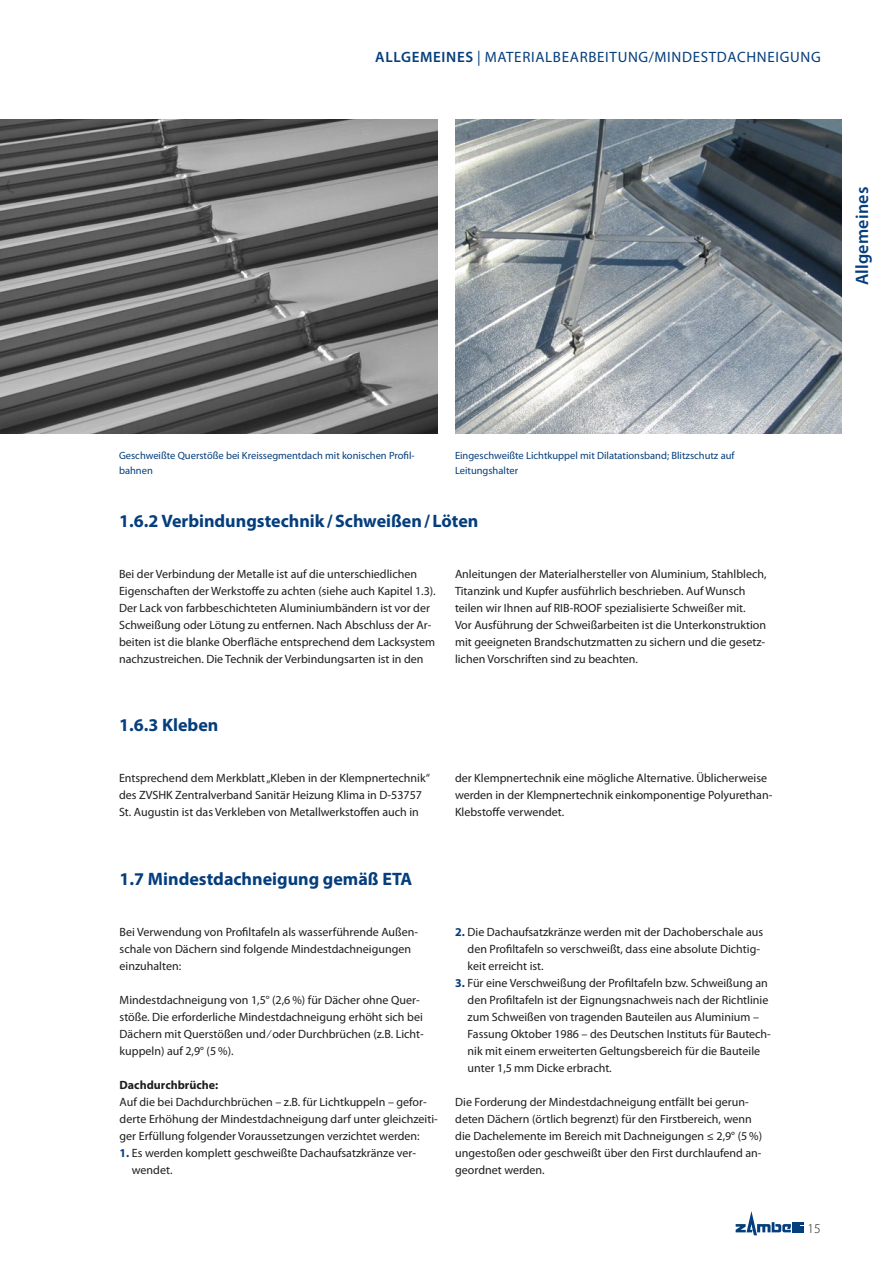
<style>
.page{position:relative;width:893px;height:1263px;background:#fff}
.page>*{position:absolute;margin:0;border:0;box-sizing:border-box;transform-origin:0 0}
.t1{font:700 18px "Myriad Pro";color:#053e7c}
.t2{font:600 18px "Myriad Pro";letter-spacing:.01em;color:#053e7c}
.t3{font:15px "Myriad Pro";letter-spacing:.045em;color:#053e7c}
.t4{font:300 13.5px "Myriad Pro";color:#1d1d1b}
.t5{font:12px/17px "Myriad Pro";color:#1d1d1b}
.t6{font:700 12px "Myriad Pro";color:#1d1d1b}
.t7{font:10.5px/15px "Myriad Pro";color:#053e7c}
.s1{font-weight:600}
.s2{font-weight:700;color:#053e7c}
</style>
<div class="page">
<svg style="left:736px;top:1211px;width:68px;height:24px"></svg>
<img style="left:0;top:119px;width:438px;height:315px">
<img style="left:455px;top:119px;width:387px;height:315px">
<p class="t3" style="left:375px;top:48px;width:447px"><span class="s1">ALLGEMEINES</span> | MATERIALBEARBEITUNG/MINDESTDACHNEIGUNG</p>
<h1 class="t2" style="left:851px;top:285px;width:100px;rotate:-90deg">Allgemeines</h1>
<p class="t7" style="left:119px;top:448px;width:297px">Geschweißte Querstöße bei Kreissegmentdach mit konischen Profil&shy;bahnen</p>
<p class="t7" style="left:455px;top:448px;width:281px">Eingeschweißte Lichtkuppel mit Dilatationsband; Blitzschutz auf<br>Leitungshalter</p>
<h1 class="t1" style="left:119px;top:509px;width:361px">1.6.2 Verbindungstechnik/Schweißen/Löten</h1>
<p class="t5" style="left:119px;top:566px;width:318px">Bei der Verbindung der Metalle ist auf die unterschiedlichen Eigenschaften der Werkstoffe zu achten (siehe auch Kapitel 1.3).<br>Der Lack von farbbeschichteten Aluminiumbändern ist vor der Schweißung oder Lötung zu entfernen. Nach Abschluss der Ar&shy;beiten ist die blanke Oberfläche entsprechend dem Lacksystem nachzustreichen. Die Technik der Verbindungsarten ist in den</p>
<p class="t5" style="left:455px;top:566px;width:313px">Anleitungen der Materialhersteller von Aluminium, Stahlblech, Titanzink und Kupfer ausführlich beschrieben. Auf Wunsch teilen wir Ihnen auf RIB-ROOF spezialisierte Schweißer mit.<br>Vor Ausführung der Schweißarbeiten ist die Unterkonstruktion mit geeigneten Brandschutzmatten zu sichern und die gesetz&shy;lichen Vorschriften sind zu beachten.</p>
<h1 class="t1" style="left:119px;top:714px;width:101px">1.6.3 Kleben</h1>
<p class="t5" style="left:119px;top:770px;width:312px">Entsprechend dem Merkblatt „Kleben in der Klempnertechnik“ des ZVSHK Zentralverband Sanitär Heizung Klima in D-53757<br>St. Augustin ist das Verkleben von Metallwerkstoffen auch in</p>
<p class="t5" style="left:455px;top:770px;width:319px">der Klempnertechnik eine mögliche Alternative. Üblicherweise werden in der Klempnertechnik einkomponentige Polyurethan-<br>Klebstoffe verwendet.</p>
<h1 class="t1" style="left:120px;top:867px;width:294px">1.7 Mindestdachneigung gemäß ETA</h1>
<p class="t5" style="left:120px;top:923px;width:300px">Bei Verwendung von Profiltafeln als wasserführende Außen&shy;schale von Dächern sind folgende Mindestdachneigungen einzuhalten:</p>
<p class="t5" style="left:120px;top:991px;width:306px">Mindestdachneigung von 1,5° (2,6 %) für Dächer ohne Quer&shy;stöße. Die erforderliche Mindestdachneigung erhöht sich bei Dächern mit Querstößen und ⁄ oder Durchbrüchen (z.B. Licht&shy;kuppeln) auf 2,9° (5 %).</p>
<p class="t6" style="left:120px;top:1077px;width:100px">Dachdurchbrüche:</p>
<p class="t5" style="left:120px;top:1093px;width:320px">Auf die bei Dachdurchbrüchen – z.B. für Lichtkuppeln – gefor&shy;derte Erhöhung der Mindestdachneigung darf unter gleichzeiti&shy;ger Erfüllung folgender Voraussetzungen verzichtet werden:</p>
<p class="t5" style="left:132px;top:1144px;width:286px;text-indent:-12px"><span class="s2">1.</span> Es werden komplett geschweißte Dachaufsatzkränze ver&shy;wendet.</p>
<p class="t5" style="left:468px;top:923px;width:297px;text-indent:-12px"><span class="s2">2.</span> Die Dachaufsatzkränze werden mit der Dachoberschale aus den Profiltafeln so verschweißt, dass eine absolute Dichtig&shy;keit erreicht ist.</p>
<p class="t5" style="left:468px;top:974px;width:305px;text-indent:-12px"><span class="s2">3.</span> Für eine Verschweißung der Profiltafeln bzw. Schweißung an den Profiltafeln ist der Eignungsnachweis nach der Richtlinie zum Schweißen von tragenden Bauteilen aus Aluminium – Fassung Oktober 1986 – des Deutschen Instituts für Bautech&shy;nik mit einem erweiterten Geltungsbereich für die Bauteile unter 1,5 mm Dicke erbracht.</p>
<p class="t5" style="left:455px;top:1093px;width:308px">Die Forderung der Mindestdachneigung entfällt bei gerun&shy;deten Dächern (örtlich begrenzt) für den Firstbereich, wenn die Dachelemente im Bereich mit Dachneigungen ≤ 2,9° (5 %) ungestoßen oder geschweißt über den First durchlaufend an&shy;geordnet werden.</p>
<p class="t4" style="left:807px;top:1220px;width:15px">15</p>
</div>
